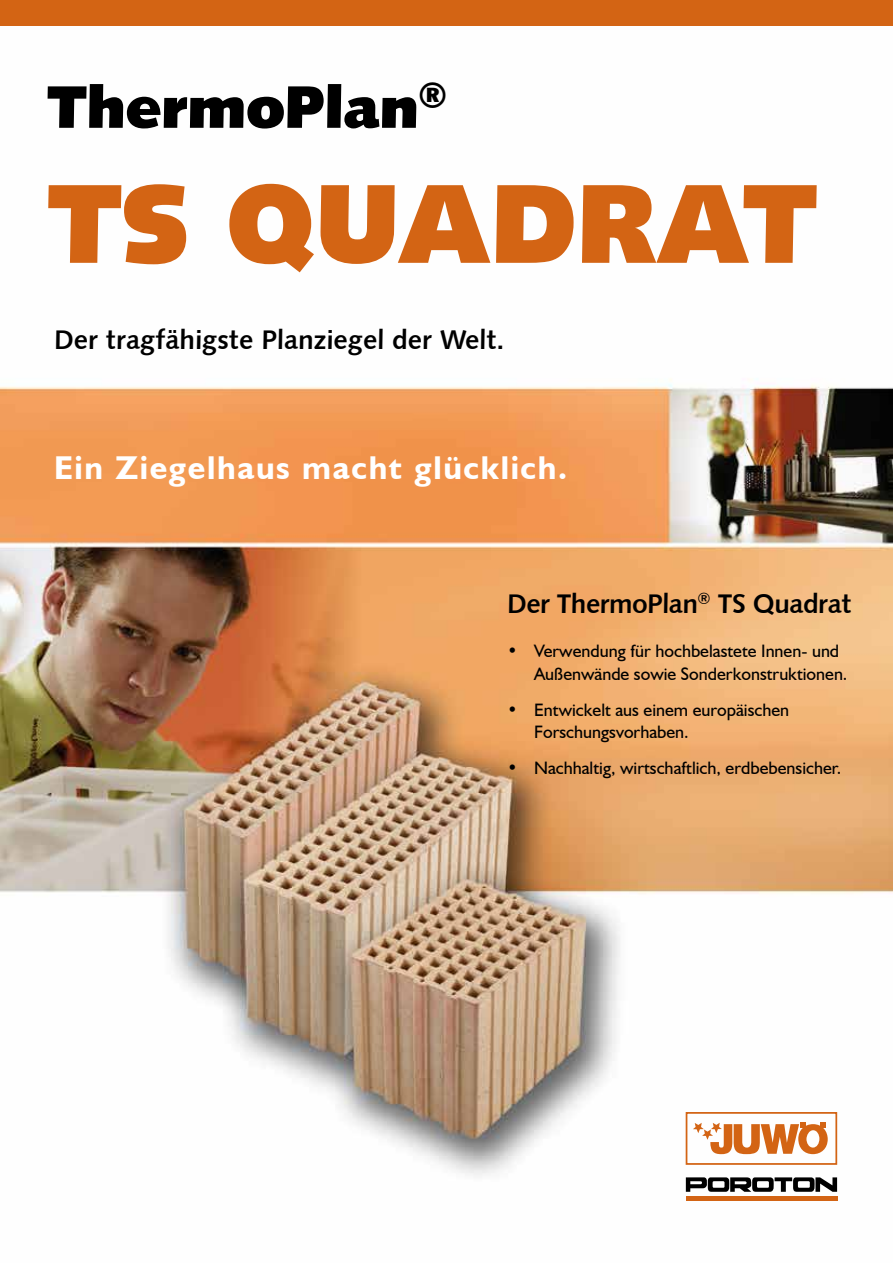
<style>
.page{position:relative;width:893px;height:1263px;background:#fff}
.page>*{position:absolute;margin:0;border:0;box-sizing:border-box;transform-origin:0 0}
.t1{font:112.5px "Humanist 531 BT Ultra Black A";letter-spacing:-.01em;color:#d36414}
.t2{font:60px "Humanist 531 BT Ultra Black A";letter-spacing:-.01em;color:#000}
.t3{font:700 33px "Humanist 521 BT";letter-spacing:.05em;color:#fff}
.t4{font:27px "Humanist 531 BT Bold A";color:#000}
.t5{font:27px "Humanist 531 BT Bold A";letter-spacing:-.02em;color:#000}
.t6{font:18px/22.5px "Humanist 521 BT";color:#000}
</style>
<div class="page">
<img style="left:0;top:379px;width:893px;height:822px">
<div style="left:686px;top:1112px;width:151px;height:53px;border:2px solid #d36414"></div>
<svg style="left:693px;top:1122px;width:135px;height:32px"></svg>
<div style="left:686px;top:1196px;width:151px;height:5px;background:#d36414"></div>
<svg style="left:686px;top:1177px;width:151px;height:15px"></svg>
<div style="left:0;top:0;width:893px;height:26px;background:#d36414"></div>
<h2 class="t2" style="left:47px;top:69px;width:402px">ThermoPlan<sup>®</sup></h2>
<h1 class="t1" style="left:47px;top:152px;width:772px">TS QUADRAT</h1>
<h3 class="t4" style="left:54px;top:323px;width:452px">Der tragfähigste Planziegel der Welt.</h3>
<h3 class="t3" style="left:54px;top:447px;width:515px">Ein Ziegelhaus macht glücklich.</h3>
<h3 class="t5" style="left:507px;top:587px;width:346px">Der ThermoPlan<sup>®</sup> TS Quadrat</h3>
<p class="t6" style="left:534px;top:639px;width:315px;text-indent:-27px">• Verwendung für hochbelastete Innen- und<br>Außenwände sowie Sonderkonstruktionen.</p>
<p class="t6" style="left:534px;top:698px;width:257px;text-indent:-27px">• Entwickelt aus einem europäischen<br>Forschungsvorhaben.</p>
<p class="t6" style="left:507px;top:756px;width:336px">• Nachhaltig, wirtschaftlich, erdbebensicher.</p>
</div>
